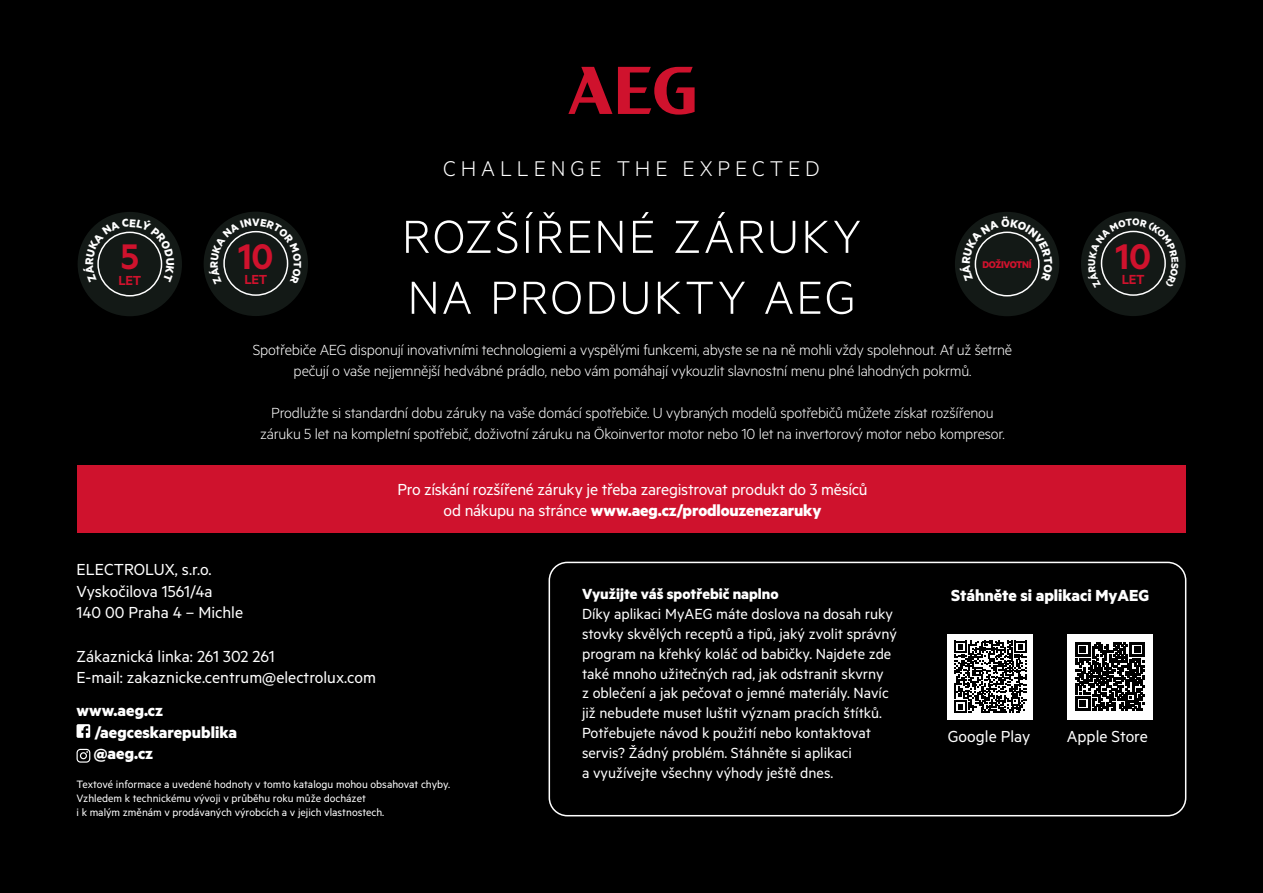
<style>
.page{position:relative;width:1263px;height:893px;background:#fff}
.page>*{position:absolute;margin:0;border:0;box-sizing:border-box;transform-origin:0 0}
.t1{font:300 52.2px/60.9px "Metric";letter-spacing:.045em;color:#fff}
.t2{font:600 40.2px "Metric";color:#cf122d}
.t3{font:600 40.05px "Metric";color:#cf122d}
.t4{font:900 34.5px "Avenir";color:#cf122d}
.t5{font:900 34.35px "Avenir";color:#cf122d}
.t6{font:300 24px "Metric";letter-spacing:.2em;color:#fff}
.t7{font:18px/21.6px "Metric";color:#fff}
.t8{font:18px/21px "Metric";letter-spacing:-.02em;color:#fff;text-align:center}
.t9{font:700 18px/21.6px "Metric";color:#fff}
.t10{font:300 16.5px/21px "Metric";letter-spacing:-.015em;color:#fff;text-align:center}
.t11{font:16.5px/19.8px "Metric";color:#fff}
.t12{font:700 16.5px "Metric";color:#fff}
.t13{font:600 14.85px "Metric";color:#cf122d}
.t14{font:600 14.7px "Metric";letter-spacing:-.025em;color:#cf122d}
.t15{font:12px/14.4px "Metric";color:#fff}
.t16{font:700 12px "Metric";color:#fff}
.t17{font:700 10.95px "Metric";letter-spacing:-.04em;color:#cf122d}
.s1{font-weight:700}
</style>
<div class="page">
<div style="left:0;top:0;width:1263px;height:281px;background:#000"></div>
<div style="left:0;top:281px;width:1263px;height:612px;background:#000"></div>
<svg style="left:77px;top:724px;width:13px;height:14px"></svg>
<svg style="left:77px;top:749px;width:13px;height:14px"></svg>
<div style="left:549px;top:562px;width:637px;height:254px;border:2px solid #fff;border-radius:18px"></div>
<div style="left:204px;top:212px;width:104px;height:104px;background:#131916;border-radius:50%"></div>
<div style="left:223px;top:231px;width:65px;height:65px;border:1px solid #fff;border-radius:50%"></div>
<div style="left:78px;top:212px;width:104px;height:104px;background:#131916;border-radius:50%"></div>
<div style="left:955px;top:212px;width:104px;height:104px;background:#131916;border-radius:50%"></div>
<div style="left:1081px;top:211px;width:105px;height:105px;background:#131916;border-radius:50%"></div>
<svg style="left:568px;top:67px;width:44px;height:47px"></svg>
<svg style="left:618px;top:67px;width:77px;height:48px"></svg>
<div style="left:77px;top:466px;width:1109px;height:67px;background:#cf122d"></div>
<div style="left:947px;top:634px;width:86px;height:85px;background:#fff"></div>
<svg style="left:954px;top:641px;width:72px;height:72px"></svg>
<div style="left:1067px;top:634px;width:86px;height:85px;background:#fff"></div>
<svg style="left:1075px;top:642px;width:69px;height:69px"></svg>
<svg style="left:210px;top:219px;width:42px;height:41px"></svg>
<svg style="left:260px;top:219px;width:41px;height:42px"></svg>
<svg style="left:83px;top:219px;width:91px;height:63px"></svg>
<svg style="left:960px;top:216px;width:92px;height:66px"></svg>
<svg style="left:1087px;top:218px;width:91px;height:70px"></svg>
<h3 class="t3" style="left:121px;top:233px;width:20px">5</h3>
<p class="t14" style="left:118px;top:271px;width:24px">LET</p>
<p class="t16" style="left:207px;top:268px;width:8px;rotate:-90deg">R</p>
<p class="t16" style="left:252px;top:215px;width:9px">V</p>
<h3 class="t3" style="left:238px;top:233px;width:37px">10</h3>
<p class="t14" style="left:244px;top:271px;width:24px">LET</p>
<h3 class="t5" style="left:244px;top:228px;width:22px">5</h3>
<p class="t16" style="left:305px;top:261px;width:9px;rotate:90deg">T</p>
<h3 class="t6" style="left:443px;top:154px;width:378px">CHALLENGE THE EXPECTED</h3>
<h1 class="t1" style="left:402px;top:204px;width:460px">ROZŠÍŘENÉ ZÁRUKY<br>NA PRODUKTY AEG</h1>
<p class="t17" style="left:982px;top:258px;width:51px">DOŽIVOTNÍ</p>
<p class="t10" style="left:253px;top:338px;width:761px">Spotřebiče AEG disponují inovativními technologiemi a vyspělými funkcemi, abyste se na ně mohli vždy spolehnout. Ať už šetrně pečují o vaše nejjemnější hedvábné prádlo, nebo vám pomáhají vykouzlit slavnostní menu plné lahodných pokrmů.</p>
<p class="t10" style="left:260px;top:401px;width:746px">Prodlužte si standardní dobu záruky na vaše domácí spotřebiče. U vybraných modelů spotřebičů můžete získat rozšířenou záruku 5 let na kompletní spotřebič, doživotní záruku na Ökoinvertor motor nebo 10 let na invertorový motor nebo kompresor.</p>
<p class="t8" style="left:397px;top:478px;width:472px">Pro získání rozšířené záruky je třeba zaregistrovat produkt do 3 měsíců od nákupu na stránce <span class="s1">www.aeg.cz/prodlouzenezaruky</span></p>
<h2 class="t2" style="left:1115px;top:233px;width:37px">10</h2>
<p class="t13" style="left:1122px;top:271px;width:24px">LET</p>
<h3 class="t4" style="left:1121px;top:228px;width:22px">5</h3>
<p class="t7" style="left:77px;top:558px;width:168px">ELECTROLUX, s.r.o.<br>Vyskočilova 1561/4a<br>140 00 Praha 4 – Michle</p>
<p class="t7" style="left:77px;top:644px;width:301px">Zákaznická linka: 261 302 261<br>E-mail: zakaznicke.centrum@electrolux.com</p>
<p class="t9" style="left:94px;top:699px;width:144px;text-indent:-17px">www.aeg.cz /aegceskarepublika @aeg.cz</p>
<p class="t15" style="left:77px;top:776px;width:375px">Textové informace a uvedené hodnoty v tomto katalogu mohou obsahovat chyby.<br>Vzhledem k technickému vývoji v průběhu roku může docházet<br>i k malým změnám v prodávaných výrobcích a v jejich vlastnostech.</p>
<p class="t12" style="left:582px;top:584px;width:198px">Využijte váš spotřebič naplno</p>
<p class="t11" style="left:582px;top:604px;width:316px">Díky aplikaci MyAEG máte doslova na dosah ruky stovky skvělých receptů a tipů, jaký zvolit správný program na křehký koláč od babičky. Najdete zde také mnoho užitečných rad, jak odstranit skvrny<br>z oblečení a jak pečovat o jemné materiály. Navíc již nebudete muset luštit význam pracích štítků.<br>Potřebujete návod k použití nebo kontaktovat servis? Žádný problém. Stáhněte si aplikaci<br>a využívejte všechny výhody ještě dnes.</p>
<p class="t9" style="left:951px;top:584px;width:199px">Stáhněte si aplikaci MyAEG</p>
<p class="t7" style="left:948px;top:725px;width:84px">Google Play</p>
<p class="t7" style="left:1067px;top:725px;width:83px">Apple Store</p>
</div>
